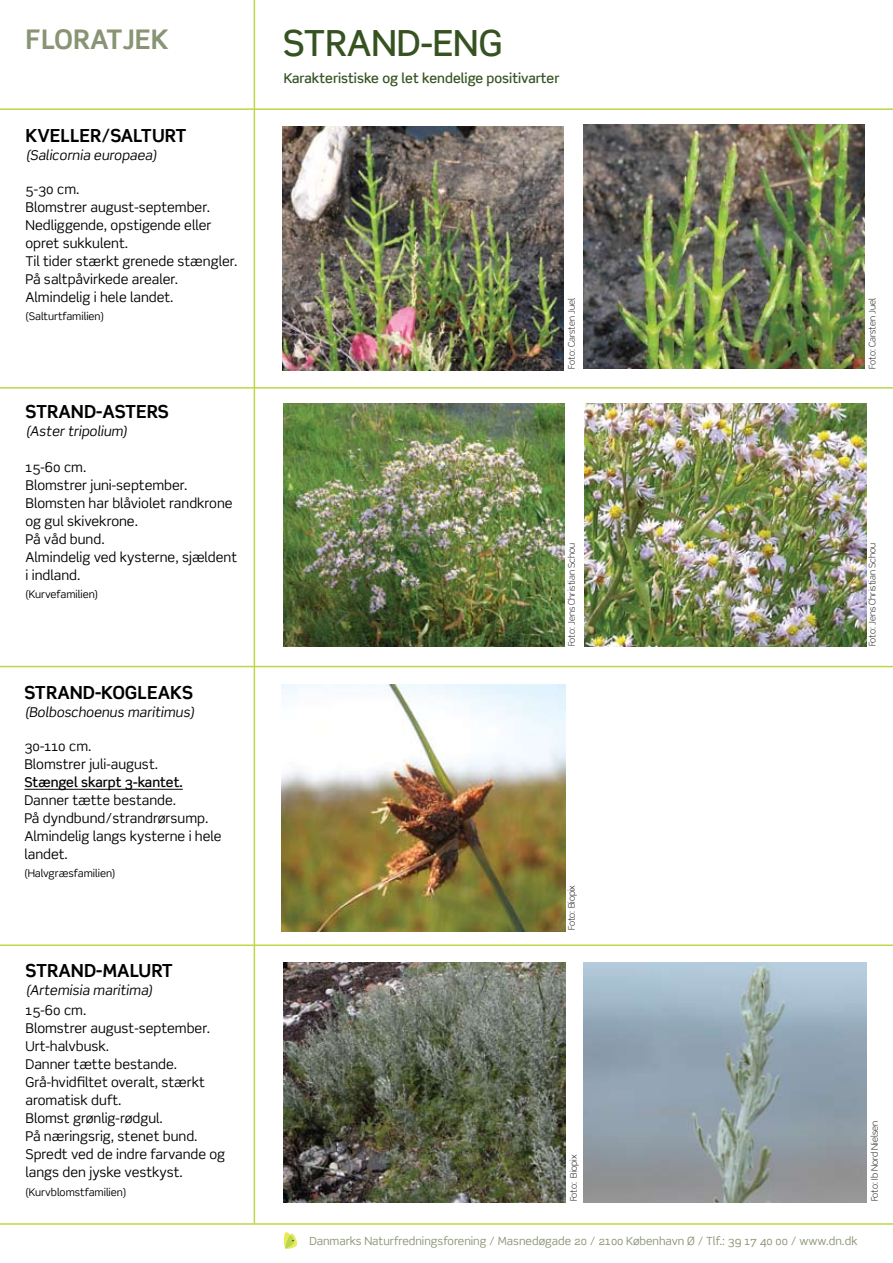
<style>
.page{position:relative;width:893px;height:1263px;background:#fff}
.page>*{position:absolute;margin:0;border:0;box-sizing:border-box;transform-origin:0 0}
.t1{font:500 36px "Scene";color:#355220}
.t2{font:700 27px "Scene";color:#889473}
.t3{font:700 18px "Scene";color:#000}
.t4{font:13.5px/18px "Scene";color:#000}
.t5{font:italic 13.5px "Scene";color:#000}
.t6{font:500 13.5px "Scene";color:#355220}
.t7{font:500 13.5px "Scene";color:#000}
.t8{font:11.25px "Scene";color:#889473}
.t9{font:10.5px "Scene";color:#000}
.t10{font:300 9px "Scene";color:#000}
</style>
<div class="page">
<svg style="left:283px;top:1232px;width:14px;height:17px"></svg>
<hr style="left:0;top:108px;width:893px;height:2px;background:#bdd748">
<hr style="left:0;top:1223px;width:893px;height:2px;background:#bdd748">
<hr style="left:0;top:387px;width:893px;height:2px;background:#bdd748">
<hr style="left:0;top:666px;width:893px;height:1px;background:#bdd748">
<hr style="left:0;top:944px;width:893px;height:2px;background:#bdd748">
<hr style="left:254px;top:0;width:1px;height:1223px;background:#bdd748">
<img style="left:284px;top:404px;width:280px;height:243px">
<img style="left:584px;top:404px;width:282px;height:242px">
<hr style="left:24px;top:789px;width:159px;height:1px;background:#000">
<img style="left:281px;top:685px;width:284px;height:246px">
<img style="left:282px;top:126px;width:281px;height:244px">
<img style="left:584px;top:124px;width:281px;height:245px">
<img style="left:283px;top:962px;width:282px;height:240px">
<img style="left:584px;top:962px;width:282px;height:240px">
<h2 class="t2" style="left:26px;top:23px;width:145px">FLORATJE K</h2>
<h1 class="t1" style="left:283px;top:21px;width:221px">Strand-eng</h1>
<p class="t6" style="left:284px;top:70px;width:277px">Karakteristiske og let kendelige positivarter</p>
<h3 class="t3" style="left:26px;top:124px;width:163px">KVELLER/SALTURT</h3>
<p class="t5" style="left:26px;top:147px;width:133px">(Salicornia europaea)</p>
<p class="t4" style="left:26px;top:180px;width:214px">5-30 cm.<br>Blomstrer august-september.<br>Nedliggende, opstigende eller opret sukkulent.<br>Til tider stærkt grenede stængler.<br>På saltpåvirkede arealer.<br>Almindelig i hele landet.</p>
<p class="t9" style="left:26px;top:310px;width:80px">(Salturtfamilien)</p>
<h3 class="t3" style="left:26px;top:401px;width:145px">STRAND-ASTERS</h3>
<p class="t5" style="left:26px;top:423px;width:103px">(Aster tripolium)</p>
<p class="t4" style="left:26px;top:458px;width:213px">15-60 cm.<br>Blomstrer juni-september.<br>Blomsten har blåviolet randkrone og gul skivekrone.<br>På våd bund.<br>Almindelig ved kysterne, sjældent i indland.</p>
<p class="t9" style="left:26px;top:587px;width:74px">(Kurvefamilien)</p>
<h3 class="t3" style="left:24px;top:681px;width:170px">STRAND-KOGLEAKS</h3>
<p class="t5" style="left:24px;top:704px;width:171px">(Bolboschoenus maritimus)</p>
<p class="t4" style="left:24px;top:737px;width:135px">30-110 cm.<br>Blomstrer juli-august.</p>
<p class="t7" style="left:24px;top:774px;width:160px">Stængel skarpt 3-kantet.</p>
<p class="t4" style="left:24px;top:791px;width:199px">Danner tætte bestande.<br>På dyndbund/strandrørsump.<br>Almindelig langs kysterne i hele landet.</p>
<p class="t9" style="left:24px;top:867px;width:92px">(Halvgræsfamilien)</p>
<h3 class="t3" style="left:26px;top:959px;width:149px">STRAND-MALURT</h3>
<p class="t5" style="left:26px;top:981px;width:129px">(Artemisia maritima)</p>
<p class="t4" style="left:26px;top:1001px;width:201px">15-60 cm.<br>Blomstrer august-september.<br>Urt-halvbusk.<br>Danner tætte bestande.<br>Grå-hvidfiltet overalt, stærkt aromatisk duft.<br>Blomst grønlig-rødgul.<br>På næringsrig, stenet bund.<br>Spredt ved de indre farvande og langs den jyske vestkyst.</p>
<p class="t9" style="left:26px;top:1185px;width:102px">(Kurvblomstfamilien)</p>
<p class="t10" style="left:566px;top:369px;width:72px;rotate:-90deg">Foto: Carsten Juel</p>
<p class="t10" style="left:867px;top:369px;width:72px;rotate:-90deg">Foto: Carsten Juel</p>
<p class="t10" style="left:566px;top:646px;width:104px;rotate:-90deg">Foto: Jens Christian Schou</p>
<p class="t10" style="left:867px;top:646px;width:104px;rotate:-90deg">Foto: Jens Christian Schou</p>
<p class="t10" style="left:566px;top:930px;width:46px;rotate:-90deg">Foto: Biopix</p>
<p class="t10" style="left:568px;top:1201px;width:49px;rotate:-90deg">Foto: Biopix</p>
<p class="t10" style="left:869px;top:1201px;width:82px;rotate:-90deg">Foto: Ib Nord Nielsen</p>
<p class="t8" style="left:309px;top:1234px;width:550px">Danmarks Naturfredningsforening / Masnedøgade 20 / 2100 København Ø / Tlf.: 39 17 40 00 / www.dn.dk</p>
</div>
